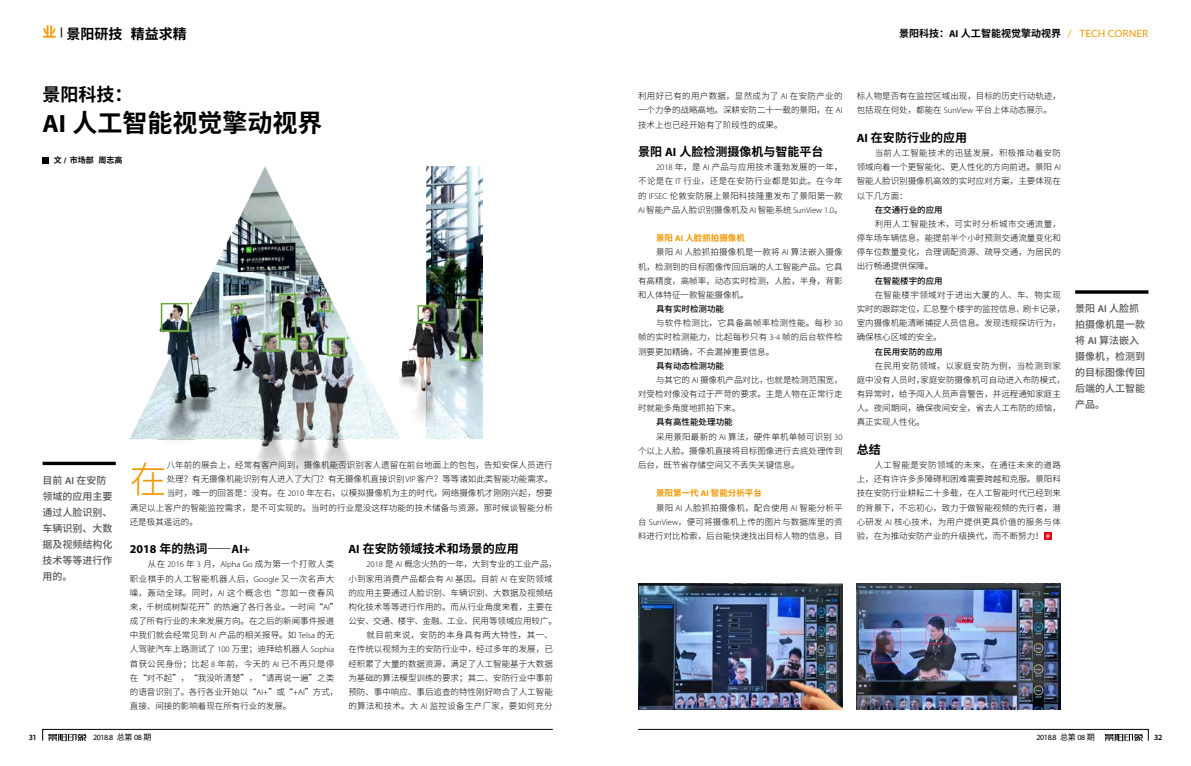
<style>
.page{position:relative;width:1191px;height:766px;background:#fff}
.page>*{position:absolute;margin:0;border:0;box-sizing:border-box;transform-origin:0 0}
.t1{font:300 36.8px "Source Han Sans CN";color:#f39700}
.t2{font:700 25px "Source Han Sans CN";color:#000}
.t3{font:700 18px "Source Han Sans CN";color:#000}
.t4{font:700 14px "Source Han Sans CN";color:#000}
.t5{font:700 12px "Source Han Sans CN";color:#000}
.t6{font:700 12px "Myriad Pro";color:#000}
.t7{font:500 10px/16px "Source Han Sans CN";color:#595757}
.t8{font:700 10px "Source Han Sans CN";color:#000}
.t9{font:10px "Lato";color:#f39700}
.t10{font:300 8.5px/14.2px "Source Han Sans CN";color:#000;text-align:justify}
.t11{font:300 8.5px "Source Han Sans CN";letter-spacing:.02em;color:#000}
.t12{font:500 8.5px "Source Han Sans CN";color:#000}
.t13{font:300 8.5px "Source Han Sans CN";letter-spacing:.025em;color:#000}
.t14{font:300 8.5px "Source Han Sans CN";letter-spacing:.04em;color:#000}
.t15{font:700 8.5px "Source Han Sans CN";color:#f39700}
.t16{font:300 8.5px "Source Han Sans CN";letter-spacing:.055em;color:#000}
.t17{font:8px "Myriad Pro";letter-spacing:-.05em;color:#000}
.t18{font:700 8px "Source Han Sans CN";color:#000}
.t19{font:600 8px "Myriad Pro";color:#000}
.s1{color:#f39700}
.s2{font-family:"Myriad Pro"}
.s3{font-family:"Myriad Pro";font-weight:600}
.s4{font-family:"Source Han Sans CN"}
</style>
<div class="page">
<img style="left:130px;top:166px;width:352px;height:312px">
<svg style="left:43px;top:157px;width:6px;height:6px"></svg>
<svg style="left:43px;top:461px;width:73px;height:4px"></svg>
<div style="left:1043px;top:532px;width:8px;height:8px;background:#e60012"></div>
<svg style="left:1046px;top:532px;width:4px;height:7px"></svg>
<img style="left:638px;top:583px;width:204px;height:126px">
<img style="left:856px;top:583px;width:205px;height:126px">
<hr style="left:1075px;top:290px;width:73px;height:3px;background:#000">
<svg style="left:42px;top:729px;width:511px;height:11px"></svg>
<svg style="left:638px;top:729px;width:510px;height:11px"></svg>
<h3 class="t4" style="left:43px;top:26px;width:146px"><span class="s1">业</span> <sup>|</sup> 景阳研技 精益求精</h3>
<h3 class="t3" style="left:43px;top:84px;width:91px">景阳科技：</h3>
<h2 class="t2" style="left:43px;top:109px;width:281px"><span class="s2">AI</span> 人工智能视觉擎动视界</h2>
<p class="t18" style="left:54px;top:156px;width:70px">文 <span class="s2">/</span> 市场部 周志高</p>
<p class="t7" style="left:43px;top:472px;width:72px">目前 <span class="s3">AI</span> 在安防领域的应用主要通过人脸识别、车辆识别、大数据及视频结构化技术等等进行作用的。</p>
<h1 class="t1" style="left:130px;top:458px;width:38px">在</h1>
<p class="t10" style="left:167px;top:458px;width:387px">八年前的展会上，经常有客户问到，摄像机能否识别客人遗留在前台地面上的包包，告知安保人员进行</p>
<p class="t10" style="left:167px;top:472px;width:388px">处理？有无摄像机能识别有人进入了大门？有无摄像机直接识别<span class="s2">VIP</span>客户？等等诸如此类智能功能需求。</p>
<p class="t10" style="left:167px;top:486px;width:387px">当时，唯一的回答是：没有。在 <span class="s2">2010</span> 年左右，以模拟摄像机为主的时代，网络摄像机才刚刚兴起，想要</p>
<p class="t10" style="left:130px;top:500px;width:424px">满足以上客户的智能监控需求，是不可实现的。当时的行业是没这样功能的技术储备与资源，那时候谈智能分析</p>
<p class="t10" style="left:130px;top:514px;width:69px">还是极其遥远的。</p>
<h3 class="t5" style="left:348px;top:542px;width:172px"><span class="s2">AI</span> 在安防领域技术和场景的应用</h3>
<p class="t10" style="left:366px;top:557px;width:192px"><span class="s2">2018</span> 是 <span class="s2">AI</span> 概念火热的一年，大到专业的工业产品，</p>
<p class="t13" style="left:348px;top:573px;width:206px">小到家用消费产品都会有 <span class="s2">AI</span> 基因。目前 <span class="s2">AI</span> 在安防领域</p>
<p class="t10" style="left:348px;top:585px;width:206px">的应用主要通过人脸识别、车辆识别、大数据及视频结</p>
<p class="t10" style="left:348px;top:599px;width:206px">构化技术等等进行作用的。而从行业角度来看，主要在</p>
<p class="t10" style="left:348px;top:614px;width:210px">公安、交通、楼宇、金融、工业、民用等领域应用较广。</p>
<p class="t16" style="left:366px;top:630px;width:188px">就目前来说，安防的本身具有两大特性，其一、</p>
<p class="t10" style="left:348px;top:642px;width:206px">在传统以视频为主的安防行业中，经过多年的发展，已</p>
<p class="t10" style="left:348px;top:656px;width:206px">经积累了大量的数据资源，满足了人工智能基于大数据</p>
<p class="t10" style="left:348px;top:670px;width:206px">为基础的算法模型训练的要求；其二、安防行业中事前</p>
<p class="t10" style="left:348px;top:684px;width:206px">预防、事中响应、事后追查的特性刚好吻合了人工智能</p>
<p class="t14" style="left:348px;top:701px;width:206px">的算法和技术。大 <span class="s2">AI</span> 监控设备生产厂家，要如何充分</p>
<h3 class="t6" style="left:130px;top:541px;width:122px">2018 <span class="s4">年的热词――</span>AI+</h3>
<p class="t10" style="left:130px;top:557px;width:210px;text-align:left;text-indent:18px">从在 <span class="s2">2016</span> 年 <span class="s2">3</span> 月，<span class="s2">Alpha Go</span> 成为第一个打败人类职业棋手的人工智能机器人后，<span class="s2">Google</span> 又一次名声大噪，轰动全球。同时，<span class="s2">AI</span> 这个概念也“忽如一夜春风来，千树成树梨花开”的热遍了各行各业。一时间“<span class="s2">AI</span>”成了所有行业的未来发展方向。在之后的新闻事件报道中我们就会经常见到 <span class="s2">AI</span> 产品的相关报导。如 <span class="s2">Telsa</span> 的无人驾驶汽车上路测试了 <span class="s2">100</span> 万里；迪拜给机器人 <span class="s2">Sophia</span>首获公民身份；比起 <span class="s2">8</span> 年前，今天的 <span class="s2">AI</span> 已不再只是停在“对不起”，“我没听清楚”，“请再说一遍”之类的语音识别了。各行各业开始以“<span class="s2">AI+</span>”或“<span class="s2">+AI</span>”方式，直接、间接的影响着现在所有行业的发展。</p>
<p class="t8" style="left:899px;top:28px;width:163px">景阳科技：<span class="s2">AI</span> 人工智能视觉擎动视界</p>
<p class="t9" style="left:1067px;top:26px;width:82px">/ TECH CORNER</p>
<p class="t10" style="left:638px;top:89px;width:206px">利用好已有的用户数据，显然成为了 <span class="s2">AI</span> 在安防产业的一个力争的战略高地。深耕安防二十一载的景阳，在 <span class="s2">AI</span>技术上也已经开始有了阶段性的成果。</p>
<h3 class="t5" style="left:638px;top:145px;width:187px">景阳 <span class="s2">AI</span> 人脸检测摄像机与智能平台</h3>
<p class="t10" style="left:638px;top:160px;width:206px;text-indent:18px"><span class="s2">2018</span> 年，是 <span class="s2">AI</span> 产品与应用技术蓬勃发展的一年，不论是在 <span class="s2">IT</span> 行业，还是在安防行业都是如此。在今年的 <span class="s2">IFSEC</span> 伦敦安防展上景阳科技隆重发布了景阳第一款<span class="s2">AI</span> 智能产品人脸识别摄像机及 <span class="s2">AI</span> 智能系统 <span class="s2">SunView 1.0</span>。</p>
<p class="t15" style="left:656px;top:233px;width:90px">景阳 <span class="s2">AI</span> 人脸抓拍摄像机</p>
<p class="t11" style="left:656px;top:247px;width:188px">景阳 <span class="s2">AI</span> 人脸抓拍摄像机是一款将 <span class="s2">AI</span> 算法嵌入摄像</p>
<p class="t10" style="left:638px;top:259px;width:206px">机，检测到的目标图像传回后端的人工智能产品。它具</p>
<p class="t10" style="left:638px;top:273px;width:206px">有高精度，高帧率，动态实时检测，人脸，半身，背影</p>
<p class="t10" style="left:638px;top:288px;width:112px">和人体特征一款智能摄像机。</p>
<p class="t12" style="left:656px;top:304px;width:69px">具有实时检测功能</p>
<p class="t14" style="left:656px;top:318px;width:188px">与软件检测比，它具备高帧率检测性能。每秒 <span class="s2">30</span></p>
<p class="t10" style="left:638px;top:330px;width:206px">帧的实时检测能力，比起每秒只有 <span class="s2">3-4</span> 帧的后台软件检</p>
<p class="t10" style="left:638px;top:344px;width:137px">测要更加精确，不会漏掉重要信息。</p>
<p class="t12" style="left:656px;top:361px;width:69px">具有动态检测功能</p>
<p class="t10" style="left:656px;top:373px;width:188px">与其它的 <span class="s2">AI</span> 摄像机产品对比，也就是检测范围宽，</p>
<p class="t10" style="left:638px;top:387px;width:206px">对受检对像没有过于严苛的要求。主是人物在正常行走</p>
<p class="t10" style="left:638px;top:401px;width:103px">时就能多角度地抓拍下来。</p>
<p class="t12" style="left:656px;top:417px;width:78px">具有高性能处理功能</p>
<p class="t13" style="left:656px;top:431px;width:188px">采用景阳最新的 <span class="s2">AI</span> 算法，硬件单机单帧可识别 <span class="s2">30</span></p>
<p class="t10" style="left:638px;top:443px;width:206px">个以上人脸。摄像机直接将目标图像进行去底处理传到</p>
<p class="t10" style="left:638px;top:458px;width:163px">后台，既节省存储空间又不丢失关键信息。</p>
<p class="t15" style="left:656px;top:488px;width:107px">景阳第一代 <span class="s2">AI</span> 智能分析平台</p>
<p class="t11" style="left:656px;top:502px;width:188px">景阳 <span class="s2">AI</span> 人脸抓拍摄像机，配合使用 <span class="s2">AI</span> 智能分析平</p>
<p class="t11" style="left:638px;top:516px;width:206px">台 <span class="s2">SunView</span>，便可将摄像机上传的图片与数据库里的资</p>
<p class="t10" style="left:638px;top:528px;width:206px">料进行对比检索，后台能快速找出目标人物的信息，目</p>
<p class="t10" style="left:856px;top:89px;width:206px">标人物是否有在监控区域出现，目标的历史行动轨迹，包括现在何处，都能在 <span class="s2">SunView</span> 平台上体动态展示。</p>
<h3 class="t5" style="left:856px;top:131px;width:112px"><span class="s2">AI</span> 在安防行业的应用</h3>
<p class="t10" style="left:856px;top:146px;width:206px;text-indent:18px">当前人工智能技术的迅猛发展，积极推动着安防领域向着一个更智能化、更人性化的方向前进。景阳 <span class="s2">AI</span>智能人脸识别摄像机高效的实时应对方案，主要体现在以下几方面：</p>
<p class="t12" style="left:874px;top:205px;width:69px">在交通行业的应用</p>
<p class="t10" style="left:856px;top:217px;width:206px;text-indent:18px">利用人工智能技术，可实时分析城市交通流量，停车场车辆信息，能提前半个小时预测交通流量变化和停车位数量变化，合理调配资源、疏导交通，为居民的出行畅通提供保障。</p>
<p class="t12" style="left:874px;top:276px;width:69px">在智能楼宇的应用</p>
<p class="t10" style="left:856px;top:288px;width:210px;text-align:left;text-indent:18px">在智能楼宇领域对于进出大厦的人、车、物实现实时的跟踪定位，汇总整个楼宇的监控信息、刷卡记录，室内摄像机能清晰捕捉人员信息。发现违规探访行为，确保核心区域的安全。</p>
<p class="t12" style="left:874px;top:346px;width:69px">在民用安防的应用</p>
<p class="t10" style="left:856px;top:358px;width:210px;text-align:left;text-indent:18px">在民用安防领域，以家庭安防为例，当检测到家庭中没有人员时，家庭安防摄像机可自动进入布防模式，有异常时，给予闯入人员声音警告，并远程通知家庭主人。夜间期间，确保夜间安全，省去人工布防的烦恼，真正实现人性化。</p>
<h3 class="t5" style="left:856px;top:442px;width:25px">总结</h3>
<p class="t10" style="left:856px;top:458px;width:206px;text-indent:18px">人工智能是安防领域的未来，在通往未来的道路上，还有许许多多障碍和困难需要跨越和克服。景阳科技在安防行业耕耘二十多载，在人工智能时代已经到来的背景下，不忘初心，致力于做智能视频的先行者，潜心研发 <span class="s2">AI</span> 核心技术，为用户提供更具价值的服务与体验，在为推动安防产业的升级换代，而不断努力！</p>
<p class="t7" style="left:1075px;top:301px;width:71px">景阳 <span class="s3">AI</span> 人脸抓拍摄像机是一款将 <span class="s3">AI</span> 算法嵌入摄像机，检测到的目标图像传回后端的人工智能产品。</p>
<p class="t19" style="left:29px;top:732px;width:10px">31</p>
<p class="t17" style="left:93px;top:732px;width:60px">2018.8 <span class="s4">总第</span> 08 <span class="s4">期</span></p>
<p class="t17" style="left:1036px;top:732px;width:60px">2018.8 <span class="s4">总第</span> 08 <span class="s4">期</span></p>
<p class="t19" style="left:1154px;top:732px;width:10px">32</p>
</div>
